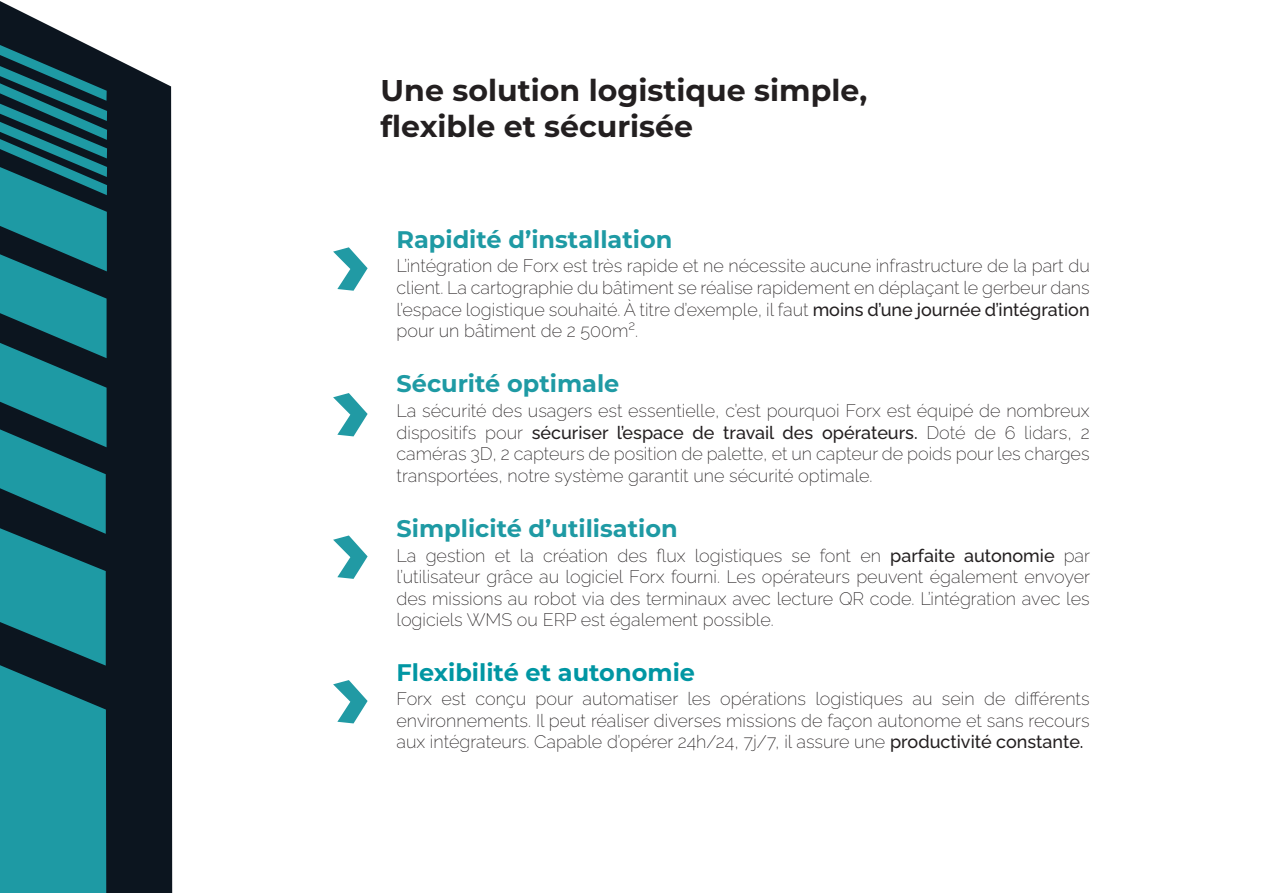
<style>
.page{position:relative;width:1263px;height:893px;background:#fff}
.page>*{position:absolute;margin:0;border:0;box-sizing:border-box;transform-origin:0 0}
.t1{font:700 30px/36px "Montserrat";color:#231f20}
.t2{font:700 24px "Montserrat";color:#1e9aa4}
.t3{font:700 24px "Montserrat";color:#0096a3}
.t4{font:300 18px/21.6px "Raleway v 4020 Extra";color:#231f20;text-align:justify}
.s1{font-family:"Raleway v 4020 Medium";font-weight:400}
</style>
<div class="page">
<svg style="left:0;top:1px;width:172px;height:892px;background:#272f38"></svg>
<svg style="left:0;top:37px;width:107px;height:856px;background:#19717b"></svg>
<svg style="left:333px;top:247px;width:35px;height:44px"></svg>
<svg style="left:333px;top:393px;width:35px;height:43px"></svg>
<svg style="left:333px;top:535px;width:35px;height:44px"></svg>
<svg style="left:333px;top:680px;width:35px;height:43px"></svg>
<p class="t1" style="left:381px;top:71px;width:488px">Une solution logistique simple, flexible et sécurisée</p>
<p class="t2" style="left:396px;top:222px;width:277px">Rapidité d’installation</p>
<p class="t4" style="left:396px;top:253px;width:695px">L’intégration de Forx est très rapide et ne nécessite aucune infrastructure de la part du client. La cartographie du bâtiment se réalise rapidement en déplaçant le gerbeur dans l’espace logistique souhaité. À titre d’exemple, il faut <span class="s1">moins d’une journée d’intégration </span>pour un bâtiment de 2 500m².</p>
<p class="t2" style="left:396px;top:367px;width:224px">Sécurité optimale</p>
<p class="t4" style="left:396px;top:398px;width:695px">La sécurité des usagers est essentielle, c’est pourquoi Forx est équipé de nombreux dispositifs pour <span class="s1">sécuriser l’espace de travail des opérateurs.</span> Doté de 6 lidars, 2 caméras 3D, 2 capteurs de position de palette, et un capteur de poids pour les charges transportées, notre système garantit une sécurité optimale.</p>
<p class="t2" style="left:396px;top:511px;width:283px">Simplicité d’utilisation</p>
<p class="t4" style="left:396px;top:542px;width:695px">La gestion et la création des flux logistiques se font en <span class="s1">parfaite autonomie</span> par l’utilisateur grâce au logiciel Forx fourni. Les opérateurs peuvent également envoyer des missions au robot via des terminaux avec lecture QR code. L’intégration avec les logiciels WMS ou ERP est également possible.</p>
<p class="t3" style="left:396px;top:655px;width:300px">Flexibilité et autonomie</p>
<p class="t4" style="left:396px;top:686px;width:695px">Forx est conçu pour automatiser les opérations logistiques au sein de différents environnements. Il peut réaliser diverses missions de façon autonome et sans recours aux intégrateurs. Capable d’opérer 24h/24, 7j/7, il assure une <span class="s1">productivité constante.</span></p>
</div>
